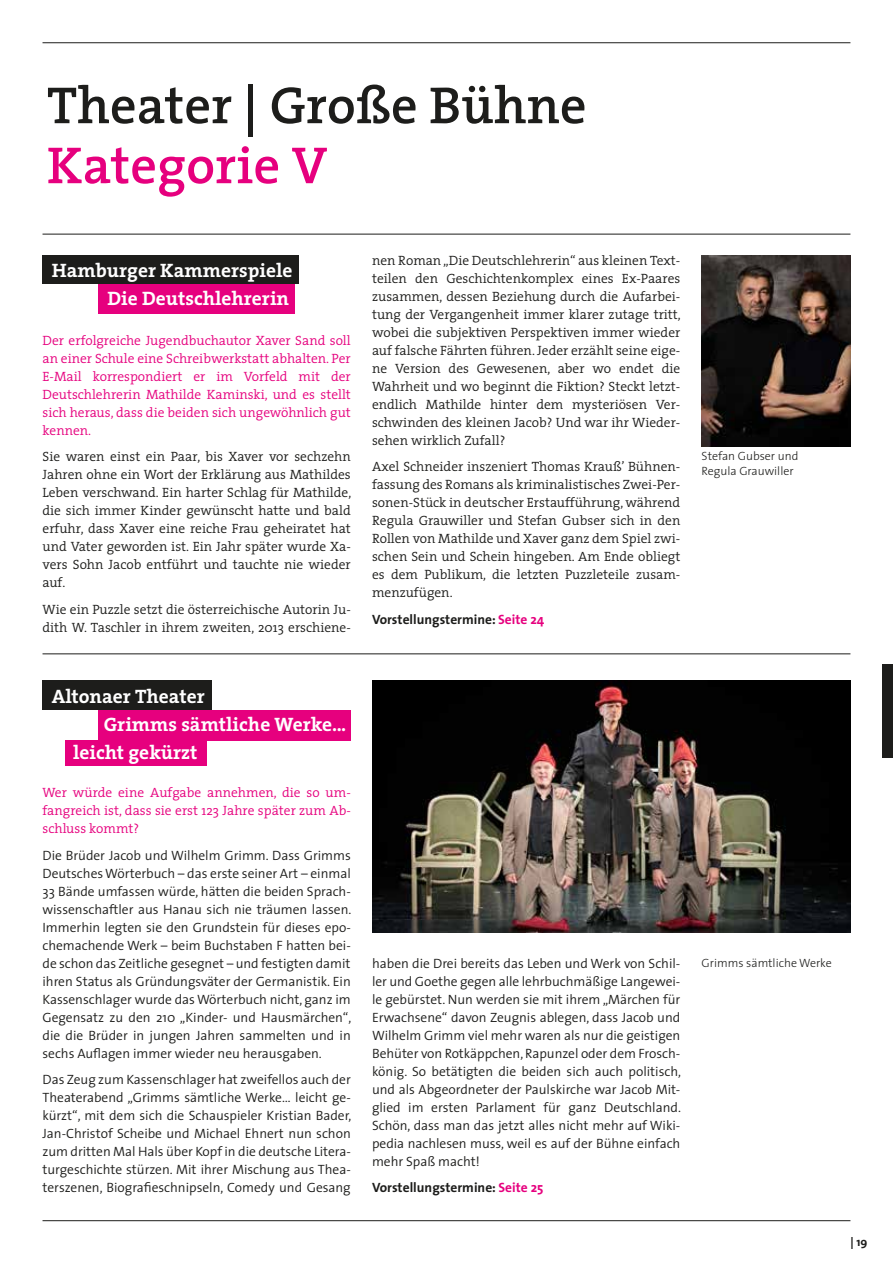
<style>
.page{position:relative;width:893px;height:1263px;background:#fff}
.page>*{position:absolute;margin:0;border:0;box-sizing:border-box;transform-origin:0 0}
.t1{font:600 52.5px "The Serif";color:#1d1d1b}
.t2{font:600 52.5px "The Serif";color:#e6007e}
.t3{font:700 19.5px/28px "The Serif";color:#fff;text-align:right}
.t4{font:300 13.5px/18px "The Sans";color:#1d1d1b;text-align:justify}
.t5{font:300 13.5px/18px "The Serif";color:#1d1d1b;text-align:justify}
.t6{font:300 13.5px/18px "The Serif";color:#e6007e;text-align:justify}
.t7{font:700 13.5px "The Sans";color:#1d1d1b}
.t8{font:300 12px/15px "The Sans";color:#1d1d1b}
.t9{font:700 12px "The Sans";color:#1d1d1b}
.s1{color:#e6007e}
</style>
<div class="page">
<hr style="left:43px;top:1220px;width:807px;height:1px;background:#1d1d1b">
<div style="left:882px;top:664px;width:11px;height:93px;background:#1d1d1b"></div>
<hr style="left:43px;top:234px;width:807px;height:1px;background:#1d1d1b">
<hr style="left:43px;top:654px;width:807px;height:1px;background:#1d1d1b">
<img style="left:372px;top:680px;width:478px;height:252px">
<img style="left:702px;top:255px;width:148px;height:192px">
<div style="left:43px;top:255px;width:256px;height:29px;background:#1d1d1b"></div>
<div style="left:98px;top:284px;width:197px;height:30px;background:#e6007e"></div>
<div style="left:43px;top:680px;width:169px;height:30px;background:#1d1d1b"></div>
<div style="left:98px;top:710px;width:253px;height:30px;background:#e6007e"></div>
<div style="left:65px;top:740px;width:141px;height:26px;background:#e6007e"></div>
<hr style="left:43px;top:42px;width:807px;height:1px;background:#1d1d1b">
<h1 class="t1" style="left:47px;top:62px;width:541px">Theater | Große Bühne</h1>
<h1 class="t2" style="left:47px;top:122px;width:282px">Kategorie V</h1>
<h2 class="t3" style="left:52px;top:256px;width:242px">Hamburger Kammerspiele<br>Die Deutschlehrerin</h2>
<p class="t6" style="left:43px;top:331px;width:310px">Der erfolgreiche Jugendbuchautor Xaver Sand soll an einer Schule eine Schreibwerkstatt abhalten. Per E-Mail korrespondiert er im Vorfeld mit der Deutschlehrerin Mathilde Kaminski, und es stellt sich heraus, dass die beiden sich ungewöhnlich gut kennen.</p>
<p class="t5" style="left:43px;top:447px;width:310px">Sie waren einst ein Paar, bis Xaver vor sechzehn Jahren ohne ein Wort der Erklärung aus Mathildes Leben verschwand. Ein harter Schlag für Mathilde, die sich immer Kinder gewünscht hatte und bald erfuhr, dass Xaver eine reiche Frau geheiratet hat und Vater geworden ist. Ein Jahr später wurde Xa&shy;vers Sohn Jacob entführt und tauchte nie wieder auf.</p>
<p class="t5" style="left:43px;top:600px;width:310px">Wie ein Puzzle setzt die österreichische Autorin Ju&shy;dith W. Taschler in ihrem zweiten, 2013 erschiene-</p>
<p class="t5" style="left:372px;top:251px;width:310px">nen Roman „Die Deutschlehrerin“ aus kleinen Text&shy;teilen den Geschichtenkomplex eines Ex-Paares zusammen, dessen Beziehung durch die Aufarbei&shy;tung der Vergangenheit immer klarer zutage tritt, wobei die subjektiven Perspektiven immer wieder auf falsche Fährten führen. Jeder erzählt seine eige&shy;ne Version des Gewesenen, aber wo endet die Wahrheit und wo beginnt die Fiktion? Steckt letzt&shy;endlich Mathilde hinter dem mysteriösen Ver&shy;schwinden des kleinen Jacob? Und war ihr Wieder&shy;sehen wirklich Zufall?</p>
<p class="t5" style="left:372px;top:457px;width:310px">Axel Schneider inszeniert Thomas Krauß’ Bühnen&shy;fassung des Romans als kriminalistisches Zwei-Per&shy;sonen-Stück in deutscher Erstaufführung, während Regula Grauwiller und Stefan Gubser sich in den Rollen von Mathilde und Xaver ganz dem Spiel zwi&shy;schen Sein und Schein hingeben. Am Ende obliegt es dem Publikum, die letzten Puzzleteile zusam&shy;menzufügen.</p>
<p class="t7" style="left:372px;top:608px;width:174px">Vorstellungstermine: <span class="s1">Seite 24</span></p>
<p class="t8" style="left:702px;top:448px;width:98px">Stefan Gubser und<br>Regula Grauwiller</p>
<h2 class="t3" style="left:52px;top:682px;width:154px">Altonaer Theater</h2>
<h2 class="t3" style="left:104px;top:710px;width:244px">Grimms sämtliche Werke...</h2>
<h2 class="t3" style="left:73px;top:738px;width:126px">leicht gekürzt</h2>
<p class="t6" style="left:43px;top:783px;width:310px">Wer würde eine Aufgabe annehmen, die so um&shy;fangreich ist, dass sie erst 123 Jahre später zum Ab&shy;schluss kommt?</p>
<p class="t4" style="left:43px;top:846px;width:310px">Die Brüder Jacob und Wilhelm Grimm. Dass Grimms Deutsches Wörterbuch – das erste seiner Art – einmal 33 Bände umfassen würde, hätten die beiden Sprach&shy;wissenschaftler aus Hanau sich nie träumen lassen.<br>Immerhin legten sie den Grundstein für dieses epo&shy;chemachende Werk – beim Buchstaben F hatten bei&shy;de schon das Zeitliche gesegnet – und festigten damit ihren Status als Gründungsväter der Germanistik. Ein Kassenschlager wurde das Wörterbuch nicht, ganz im Gegensatz zu den 210 „Kinder- und Hausmärchen“, die die Brüder in jungen Jahren sammelten und in sechs Auflagen immer wieder neu herausgaben.</p>
<p class="t4" style="left:43px;top:1070px;width:310px">Das Zeug zum Kassenschlager hat zweifellos auch der Theaterabend „Grimms sämtliche Werke… leicht ge&shy;kürzt“, mit dem sich die Schauspieler Kristian Bader, Jan-Christof Scheibe und Michael Ehnert nun schon zum dritten Mal Hals über Kopf in die deutsche Litera&shy;turgeschichte stürzen. Mit ihrer Mischung aus Thea&shy;terszenen, Biografieschnipseln, Comedy und Gesang</p>
<p class="t4" style="left:372px;top:954px;width:310px">haben die Drei bereits das Leben und Werk von Schil&shy;ler und Goethe gegen alle lehrbuchmäßige Langewei&shy;le gebürstet. Nun werden sie mit ihrem „Märchen für Erwachsene“ davon Zeugnis ablegen, dass Jacob und Wilhelm Grimm viel mehr waren als nur die geistigen Behüter von Rotkäppchen, Rapunzel oder dem Frosch&shy;könig. So betätigten die beiden sich auch politisch, und als Abgeordneter der Paulskirche war Jacob Mit&shy;glied im ersten Parlament für ganz Deutschland.<br>Schön, dass man das jetzt alles nicht mehr auf Wiki&shy;pedia nachlesen muss, weil es auf der Bühne einfach mehr Spaß macht!</p>
<p class="t7" style="left:372px;top:1176px;width:173px">Vorstellungstermine: <span class="s1">Seite 25</span></p>
<p class="t8" style="left:702px;top:955px;width:132px">Grimms sämtliche Werke</p>
<p class="t9" style="left:850px;top:1232px;width:19px">| 19</p>
</div>
